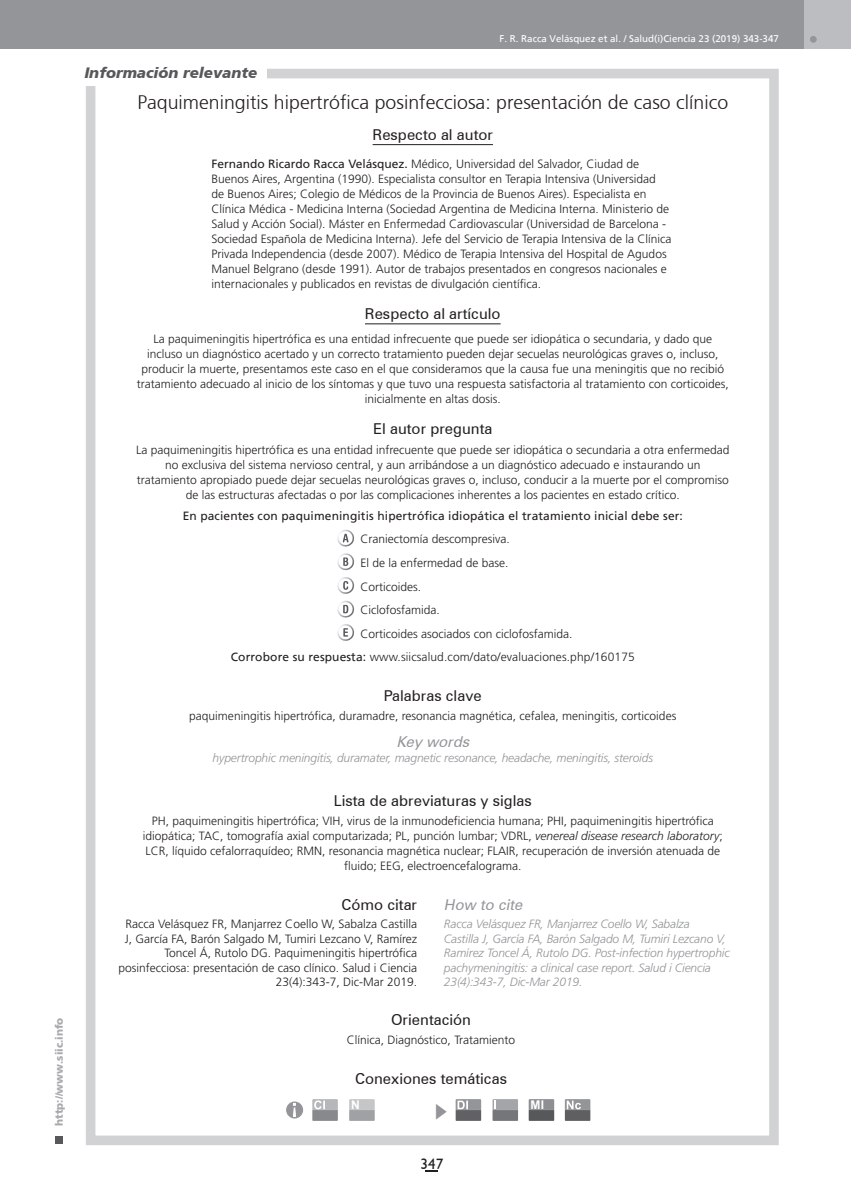
<style>
.page{position:relative;width:851px;height:1191px;background:#fff}
.page>*{position:absolute;margin:0;border:0;box-sizing:border-box;transform-origin:0 0}
.IR-titulo_de_nota{font:300 19.5px "Frutiger";color:#231f20}
.t1{font:16.5px "Koz Min Pr 6 N";color:#939598}
.IR-sub_titulos{font:15px "Zurich BT";color:#231f20}
.t2{font:italic 900 15px "Frutiger";color:#57585a}
.IR-_Respecto_al_arti{font:15px "Zurich BT";color:#231f20}
.IR_respecto_al_autor{font:15px "Zurich BT";color:#231f20}
.IR-La_autora_pregunt{font:15px "Zurich BT";color:#231f20}
.IR-Como_citar_tit{font:15px "Zurich BT";color:#231f20}
.IR-How_to_cite_tit{font:italic 15px "Zurich BT";color:#939598}
.IR-Key_words_Titulo{font:italic 15px "Zurich BT";color:#939598}
.t3{font:15px "Humanist 521 BT";color:#231f20}
.IR-_textos_simples_c{font:300 12px/15px "Frutiger LT Std";color:#231f20;text-align:center}
.IR_datos_del_autor{font:300 12px/15px "Frutiger LT Std";color:#231f20}
.IR-Pregunta_Copete{font:300 12px/15px "Frutiger LT Std";color:#231f20;text-align:center}
.IR-How_to_cite_tex{font:italic 300 12px/14.4px "Frutiger LT Std";letter-spacing:-.01em;color:#939598}
.IR-Como_citar_tex{font:300 12px/14.4px "Frutiger LT Std";color:#231f20;text-align:right}
.IR-Respuestas{font:300 12px "Frutiger LT Std";color:#231f20}
.IR-Pregunta{font:12px "Frutiger LT Std";letter-spacing:.01em;color:#231f20}
.IR-Corrobore{font:300 12px "Frutiger LT Std";letter-spacing:.01em;color:#231f20}
.t4{font:700 12px "Arial";color:#fff}
.t5{font:900 10.5px "Frutiger";color:#a8a9ad}
.t6{font:9.75px "Frutiger";color:#fff}
.s1{font-weight:400}
.s2{font-family:"Frutiger";font-weight:400}
.s3{font-style:italic}
</style>
<div class="page">
<div style="left:1px;top:0;width:849px;height:49px;background:#939598"></div>
<div style="left:804px;top:0;width:46px;height:49px;background:#bcbdc0"></div>
<div style="left:809px;top:36px;width:7px;height:7px;background:#939598;border-radius:50%"></div>
<svg style="left:425px;top:1170px;width:13px;height:2px"></svg>
<div style="left:55px;top:1136px;width:8px;height:8px;background:#57585a"></div>
<div style="left:86px;top:69px;width:692px;height:1076px;border:10px solid #d1d2d4"></div>
<div style="left:84px;top:64px;width:183px;height:21px;background:#fff"></div>
<hr style="left:372px;top:144px;width:121px;height:1px;background:#231f20">
<hr style="left:365px;top:323px;width:135px;height:1px;background:#231f20">
<svg style="left:337px;top:529px;width:18px;height:112px"></svg>
<div style="left:286px;top:1101px;width:17px;height:17px;background:#939598;border-radius:50%"></div>
<svg style="left:293px;top:1102px;width:3px;height:15px"></svg>
<svg style="left:455px;top:1099px;width:26px;height:21px"></svg>
<svg style="left:312px;top:1099px;width:26px;height:21px"></svg>
<svg style="left:349px;top:1099px;width:25px;height:21px"></svg>
<svg style="left:564px;top:1099px;width:26px;height:21px"></svg>
<svg style="left:528px;top:1099px;width:26px;height:21px"></svg>
<svg style="left:492px;top:1099px;width:26px;height:21px"></svg>
<p class="t5" style="left:53px;top:1125px;width:110px;rotate:-90deg">http://www.siic.info</p>
<p class="t2" style="left:84px;top:64px;width:174px">Información relevante</p>
<p class="t6" style="left:499px;top:33px;width:281px">F. R. Racca Velásquez et al. / Salud(i)Ciencia 23 (2019) 343-347</p>
<p class="IR-titulo_de_nota" style="left:137px;top:91px;width:592px">Paquimeningitis hipertrófica posinfecciosa: presentación de caso clínico</p>
<p class="IR_respecto_al_autor" style="left:372px;top:126px;width:122px">Respecto al autor</p>
<p class="IR_datos_del_autor" style="left:211px;top:156px;width:461px"><span class="s1">Fernando Ricardo Racca Velásquez.</span> Médico, Universidad del Salvador, Ciudad de Buenos Aires, Argentina (1990). Especialista consultor en Terapia Intensiva (Universidad<br>de Buenos Aires; Colegio de Médicos de la Provincia de Buenos Aires). Especialista en Clínica Médica - Medicina Interna (Sociedad Argentina de Medicina Interna. Ministerio de Salud y Acción Social). Máster en Enfermedad Cardiovascular (Universidad de Barcelona - Sociedad Española de Medicina Interna). Jefe del Servicio de Terapia Intensiva de la Clínica Privada Independencia (desde 2007). Médico de Terapia Intensiva del Hospital de Agudos Manuel Belgrano (desde 1991). Autor de trabajos presentados en congresos nacionales e internacionales y publicados en revistas de divulgación científica.</p>
<p class="IR-_Respecto_al_arti" style="left:365px;top:305px;width:137px">Respecto al artículo</p>
<p class="IR-_textos_simples_c" style="left:137px;top:331px;width:593px">La paquimeningitis hipertrófica es una entidad infrecuente que puede ser idiopática o secundaria, y dado que incluso un diagnóstico acertado y un correcto tratamiento pueden dejar secuelas neurológicas graves o, incluso, producir la muerte, presentamos este caso en el que consideramos que la causa fue una meningitis que no recibió tratamiento adecuado al inicio de los síntomas y que tuvo una respuesta satisfactoria al tratamiento con corticoides, inicialmente en altas dosis.</p>
<p class="IR-La_autora_pregunt" style="left:373px;top:420px;width:121px">El autor pregunta</p>
<p class="IR-Pregunta_Copete" style="left:136px;top:442px;width:595px">La paquimeningitis hipertrófica es una entidad infrecuente que puede ser idiopática o secundaria a otra enfermedad no exclusiva del sistema nervioso central, y aun arribándose a un diagnóstico adecuado e instaurando un tratamiento apropiado puede dejar secuelas neurológicas graves o, incluso, conducir a la muerte por el compromiso de las estructuras afectadas o por las complicaciones inherentes a los pacientes en estado crítico.</p>
<p class="IR-Pregunta" style="left:183px;top:509px;width:501px">En pacientes con paquimeningitis hipertrófica idiopática el tratamiento inicial debe ser:</p>
<p class="IR-Respuestas" style="left:360px;top:532px;width:151px">Craniectomía descompresiva.</p>
<p class="IR-Respuestas" style="left:360px;top:556px;width:150px">El de la enfermedad de base.</p>
<p class="IR-Respuestas" style="left:360px;top:579px;width:62px">Corticoides.</p>
<p class="IR-Respuestas" style="left:360px;top:603px;width:81px">Ciclofosfamida.</p>
<p class="IR-Respuestas" style="left:360px;top:626px;width:214px">Corticoides asociados con ciclofosfamida.</p>
<p class="IR-Corrobore" style="left:231px;top:650px;width:405px"><span class="s2">Corrobore su respuesta:</span> www.siicsalud.com/dato/evaluaciones.php/160175</p>
<p class="IR-sub_titulos" style="left:384px;top:686px;width:99px">Palabras clave</p>
<p class="IR-_textos_simples_c" style="left:189px;top:709px;width:488px">paquimeningitis hipertrófica, duramadre, resonancia magnética, cefalea, meningitis, corticoides</p>
<p class="IR-Key_words_Titulo" style="left:396px;top:733px;width:79px">Key words</p>
<p class="IR-How_to_cite_tex" style="left:212px;top:750px;width:442px">hypertrophic meningitis, duramater, magnetic resonance, headache, meningitis, steroids</p>
<p class="IR-sub_titulos" style="left:333px;top:791px;width:200px">Lista de abreviaturas y siglas</p>
<p class="IR-_textos_simples_c" style="left:143px;top:813px;width:581px">PH, paquimeningitis hipertrófica; VIH, virus de la inmunodeficiencia humana; PHI, paquimeningitis hipertrófica idiopática; TAC, tomografía axial computarizada; PL, punción lumbar; VDRL, <span class="s3">venereal disease research laboratory</span>; LCR, líquido cefalorraquídeo; RMN, resonancia magnética nuclear; FLAIR, recuperación de inversión atenuada de fluido; EEG, electroencefalograma.</p>
<p class="IR-Como_citar_tit" style="left:341px;top:895px;width:77px">Cómo citar</p>
<p class="IR-Como_citar_tex" style="left:118px;top:917px;width:300px">Racca Velásquez FR, Manjarrez Coello W, Sabalza Castilla J, García FA, Barón Salgado M, Tumiri Lezcano V, Ramírez Toncel Á, Rutolo DG. Paquimeningitis hipertrófica posinfecciosa: presentación de caso clínico. Salud i Ciencia 23(4):343-7, Dic-Mar 2019.</p>
<p class="IR-How_to_cite_tit" style="left:444px;top:895px;width:83px">How to cite</p>
<p class="IR-How_to_cite_tex" style="left:444px;top:917px;width:287px">Racca Velásquez FR, Manjarrez Coello W, Sabalza<br>Castilla J, García FA, Barón Salgado M, Tumiri Lezcano V, Ramírez Toncel Á, Rutolo DG. Post-infection hypertrophic pachymeningitis: a clinical case report. Salud i Ciencia 23(4):343-7, Dic-Mar 2019.</p>
<p class="IR-sub_titulos" style="left:391px;top:1010px;width:82px">Orientación</p>
<p class="IR-_textos_simples_c" style="left:347px;top:1033px;width:170px">Clínica, Diagnóstico, Tratamiento</p>
<p class="IR-sub_titulos" style="left:355px;top:1069px;width:153px">Conexiones temáticas</p>
<p class="t1" style="left:432px;top:1102px;width:18px">▶</p>
<p class="t4" style="left:351px;top:1097px;width:10px">N</p>
<p class="t4" style="left:530px;top:1097px;width:15px">MI</p>
<p class="t3" style="left:420px;top:1154px;width:24px">347</p>
</div>
